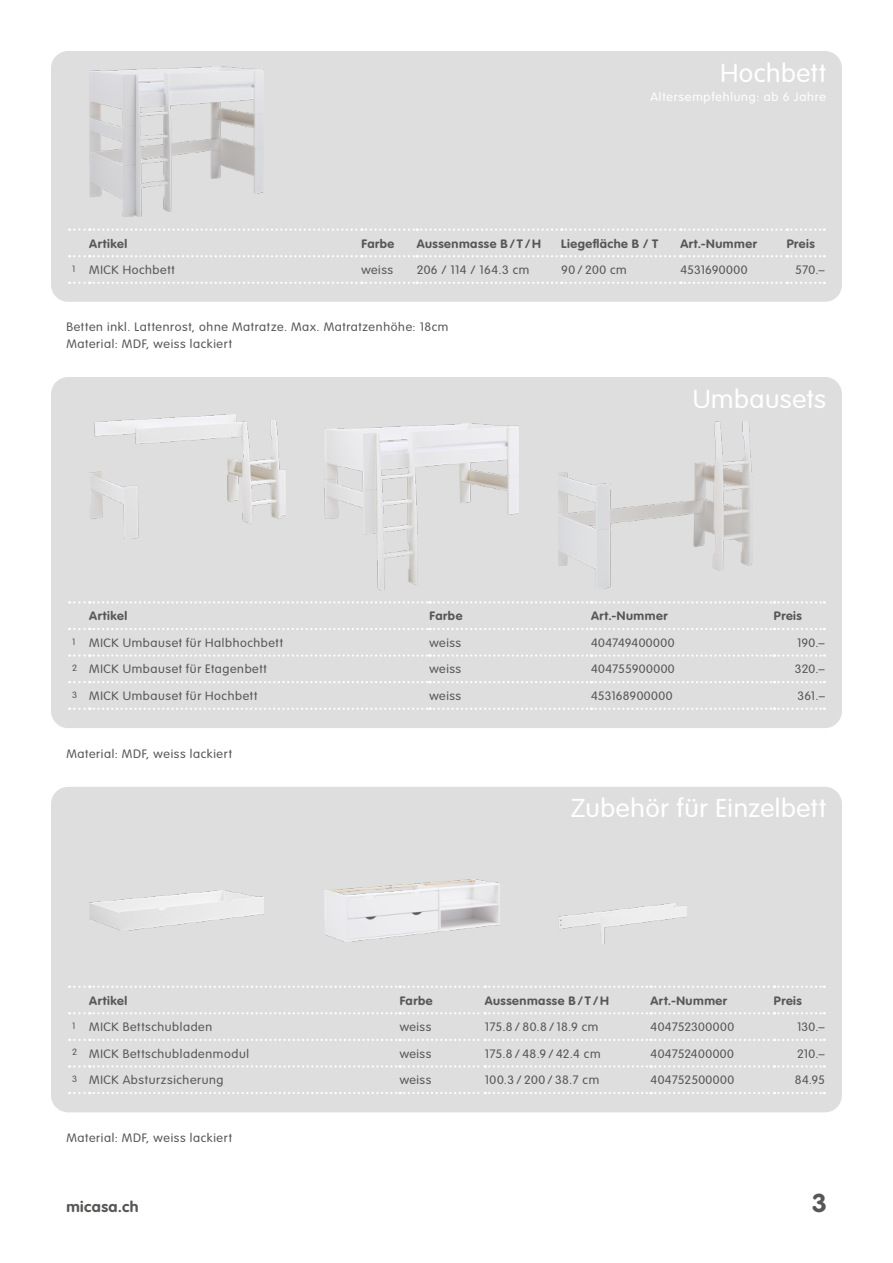
<style>
.page{position:relative;width:893px;height:1263px;background:#fff}
.page>*{position:absolute;margin:0;border:0;box-sizing:border-box;transform-origin:0 0}
.t1{font:300 25.5px "VAG Rounded";letter-spacing:.02em;color:#fff;scale:1.05 1}
.t2{font:700 25.5px "VAG Rounded";color:#575756;scale:1.05 1}
.t3{font:700 15px "VAG Rounded";letter-spacing:.03em;color:#575756;scale:1.05 1}
.t4{font:300 12px/16.5px "VAG Rounded";letter-spacing:.045em;color:#575756;scale:1.05 1}
.t5{font:700 12px "VAG Rounded";letter-spacing:.04em;color:#575756;scale:1.05 1}
.t6{font:300 12px "VAG Rounded";letter-spacing:.065em;color:#fff;scale:1.05 1}
.t7{font:300 12px "VAG Rounded";letter-spacing:.015em;color:#575756;scale:1.05 1}
.t8{font:300 12px "VAG Rounded";letter-spacing:.02em;color:#575756;scale:1.05 1}
</style>
<div class="page">
<div style="left:51px;top:51px;width:791px;height:251px;background:#dedede;border-radius:17px"></div>
<svg style="left:69px;top:255px;width:756px;height:2px"></svg>
<svg style="left:69px;top:282px;width:756px;height:2px"></svg>
<svg style="left:69px;top:228px;width:756px;height:3px"></svg>
<div style="left:51px;top:787px;width:791px;height:325px;background:#dedede;border-radius:17px"></div>
<svg style="left:69px;top:1012px;width:756px;height:2px"></svg>
<svg style="left:69px;top:1039px;width:756px;height:2px"></svg>
<svg style="left:69px;top:1065px;width:756px;height:2px"></svg>
<svg style="left:69px;top:1092px;width:756px;height:2px"></svg>
<svg style="left:69px;top:985px;width:756px;height:3px"></svg>
<div style="left:51px;top:377px;width:791px;height:351px;background:#dedede;border-radius:17px"></div>
<svg style="left:69px;top:628px;width:756px;height:2px"></svg>
<svg style="left:69px;top:654px;width:756px;height:3px"></svg>
<svg style="left:69px;top:681px;width:756px;height:2px"></svg>
<svg style="left:69px;top:708px;width:756px;height:2px"></svg>
<svg style="left:69px;top:601px;width:756px;height:2px"></svg>
<img style="left:89px;top:415px;width:196px;height:123px">
<img style="left:324px;top:424px;width:195px;height:167px">
<img style="left:89px;top:890px;width:175px;height:40px">
<img style="left:324px;top:880px;width:175px;height:61px">
<img style="left:558px;top:904px;width:129px;height:39px">
<img style="left:558px;top:421px;width:195px;height:168px">
<img style="left:89px;top:66px;width:175px;height:151px">
<h1 class="t1" style="left:720px;top:58px;width:102px">Hochbett</h1>
<p class="t6" style="left:650px;top:90px;width:169px">Altersempfehlung: ab 6 Jahre</p>
<p class="t5" style="left:89px;top:236px;width:38px">Artikel</p>
<p class="t5" style="left:361px;top:236px;width:33px">Farbe</p>
<p class="t5" style="left:417px;top:236px;width:120px">Aussenmasse B / T / H</p>
<p class="t5" style="left:561px;top:236px;width:94px">Liegefläche B / T</p>
<p class="t5" style="left:680px;top:236px;width:74px">Art.-Nummer</p>
<p class="t5" style="left:787px;top:236px;width:28px">Preis</p>
<p class="t4" style="left:72px;top:262px;width:99px"><sup>1</sup> MICK Hochbett</p>
<p class="t4" style="left:361px;top:262px;width:32px">weiss</p>
<p class="t8" style="left:417px;top:263px;width:109px">206 / 114 / 164.3 cm</p>
<p class="t4" style="left:561px;top:262px;width:64px">90 / 200 cm</p>
<p class="t7" style="left:680px;top:263px;width:66px">4531690000</p>
<p class="t4" style="left:795px;top:262px;width:30px">570.–</p>
<p class="t4" style="left:66px;top:319px;width:365px">Betten inkl. Lattenrost, ohne Matratze. Max. Matratzenhöhe: 18cm<br>Material: MDF, weiss lackiert</p>
<h1 class="t1" style="left:693px;top:384px;width:128px">Umbausets</h1>
<p class="t5" style="left:89px;top:609px;width:38px">Artikel</p>
<p class="t5" style="left:429px;top:609px;width:33px">Farbe</p>
<p class="t5" style="left:591px;top:609px;width:74px">Art.-Nummer</p>
<p class="t5" style="left:774px;top:609px;width:28px">Preis</p>
<p class="t4" style="left:72px;top:634px;width:202px"><sup>1</sup> MICK Umbauset für Halbhochbett</p>
<p class="t4" style="left:429px;top:634px;width:32px">weiss</p>
<p class="t4" style="left:591px;top:634px;width:81px">404749400000</p>
<p class="t4" style="left:797px;top:634px;width:28px">190.–</p>
<p class="t4" style="left:72px;top:661px;width:187px"><sup>2</sup> MICK Umbauset für Etagenbett</p>
<p class="t4" style="left:429px;top:661px;width:32px">weiss</p>
<p class="t4" style="left:591px;top:661px;width:81px">404755900000</p>
<p class="t4" style="left:795px;top:661px;width:30px">320.–</p>
<p class="t4" style="left:72px;top:687px;width:178px"><sup>3</sup> MICK Umbauset für Hochbett</p>
<p class="t4" style="left:429px;top:687px;width:32px">weiss</p>
<p class="t7" style="left:591px;top:689px;width:79px">453168900000</p>
<p class="t4" style="left:797px;top:687px;width:28px">361.–</p>
<p class="t4" style="left:66px;top:745px;width:159px">Material: MDF, weiss lackiert</p>
<h1 class="t1" style="left:571px;top:794px;width:244px">Zubehör für Einzelbett</h1>
<p class="t5" style="left:89px;top:993px;width:38px">Artikel</p>
<p class="t5" style="left:400px;top:993px;width:33px">Farbe</p>
<p class="t5" style="left:485px;top:993px;width:120px">Aussenmasse B / T / H</p>
<p class="t5" style="left:651px;top:993px;width:74px">Art.-Nummer</p>
<p class="t5" style="left:774px;top:993px;width:28px">Preis</p>
<p class="t4" style="left:72px;top:1019px;width:135px"><sup>1</sup> MICK Bettschubladen</p>
<p class="t4" style="left:400px;top:1019px;width:32px">weiss</p>
<p class="t4" style="left:485px;top:1019px;width:110px">175.8 / 80.8 / 18.9 cm</p>
<p class="t4" style="left:651px;top:1019px;width:81px">404752300000</p>
<p class="t4" style="left:797px;top:1019px;width:28px">130.–</p>
<p class="t4" style="left:72px;top:1045px;width:170px"><sup>2</sup> MICK Bettschubladenmodul</p>
<p class="t4" style="left:400px;top:1045px;width:32px">weiss</p>
<p class="t4" style="left:485px;top:1045px;width:112px">175.8 / 48.9 / 42.4 cm</p>
<p class="t4" style="left:651px;top:1045px;width:81px">404752400000</p>
<p class="t4" style="left:797px;top:1045px;width:28px">210.–</p>
<p class="t4" style="left:72px;top:1072px;width:146px"><sup>3</sup> MICK Absturzsicherung</p>
<p class="t4" style="left:400px;top:1072px;width:32px">weiss</p>
<p class="t4" style="left:485px;top:1072px;width:110px">100.3 / 200 / 38.7 cm</p>
<p class="t4" style="left:651px;top:1072px;width:81px">404752500000</p>
<p class="t4" style="left:795px;top:1072px;width:30px">84.95</p>
<p class="t4" style="left:66px;top:1129px;width:159px">Material: MDF, weiss lackiert</p>
<p class="t3" style="left:66px;top:1198px;width:70px">micasa.ch</p>
<h1 class="t2" style="left:812px;top:1188px;width:16px">3</h1>
</div>
